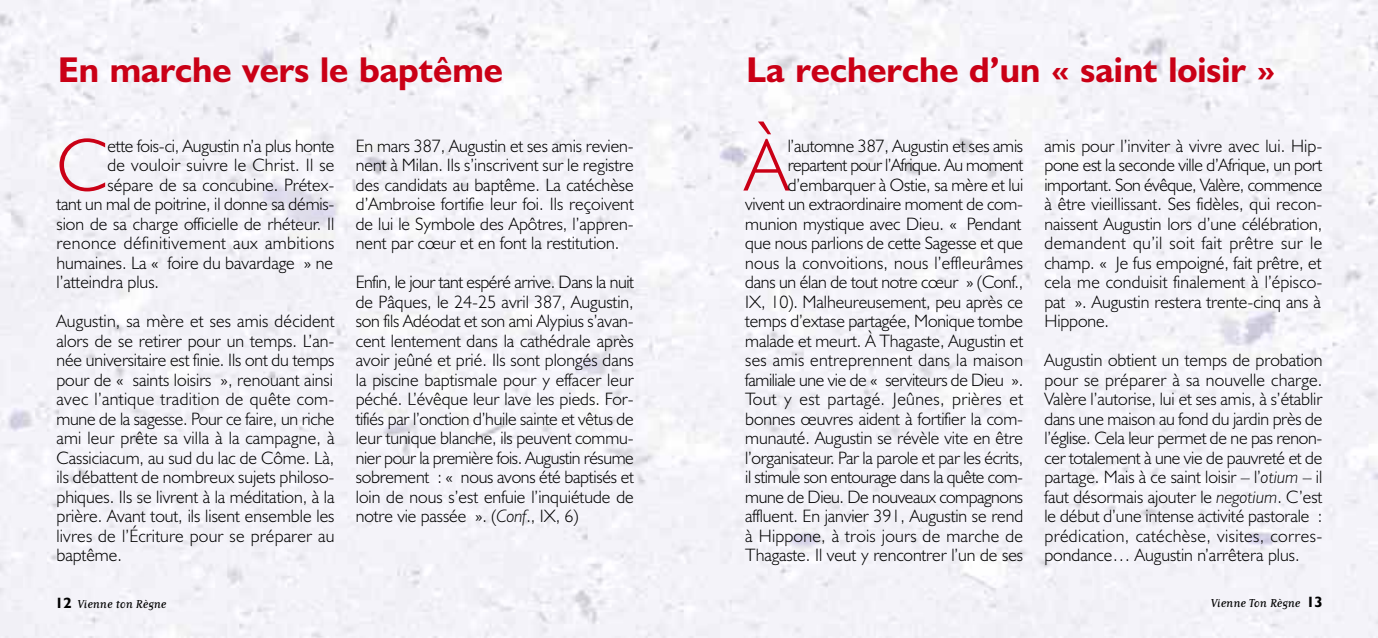
<style>
.page{position:relative;width:1378px;height:638px;background:#fff}
.page>*{position:absolute;margin:0;border:0;box-sizing:border-box;transform-origin:0 0}
.t1{font:300 75.15px "Humanist 521 BT";color:#ca0016}
.t2{font:700 36px "Humanist 521 BT";color:#ca0016}
.t3{font:300 18px/19.5px "Humanist 521 BT";letter-spacing:-.005em;color:#000;text-align:justify}
.t4{font:300 18px "Humanist 521 BT";letter-spacing:.025em;color:#000}
.t5{font:300 18px "Humanist 521 BT";letter-spacing:.015em;color:#000}
.t6{font:13.5px "Matrix Script";color:#000}
.s1{font-style:italic}
.s2{font-family:"Humanist 521 BT";font-weight:700;font-size:15px}
</style>
<div class="page">
<h2 class="t2" style="left:58px;top:57px;width:446px">En marche vers le baptême</h2>
<h2 class="t2" style="left:746px;top:57px;width:530px">La recherche d’un « saint loisir »</h2>
<h1 class="t1" style="left:56px;top:139px;width:52px">C</h1>
<p class="t3" style="left:107px;top:138px;width:228px">ette fois-ci, Augustin n’a plus honte</p>
<p class="t5" style="left:107px;top:159px;width:228px">de vouloir suivre le Christ. Il se</p>
<p class="t3" style="left:107px;top:177px;width:228px">sépare de sa concubine. Prétex-</p>
<p class="t3" style="left:56px;top:196px;width:279px">tant un mal de poitrine, il donne sa démis-</p>
<p class="t3" style="left:56px;top:216px;width:279px">sion de sa charge officielle de rhéteur. Il</p>
<p class="t4" style="left:56px;top:237px;width:279px">renonce définitivement aux ambitions</p>
<p class="t3" style="left:56px;top:255px;width:278px">humaines. La « foire du bavardage » ne</p>
<p class="t3" style="left:56px;top:274px;width:104px">l’atteindra plus.</p>
<p class="t3" style="left:56px;top:313px;width:279px">Augustin, sa mère et ses amis décident alors de se retirer pour un temps. L’an&shy;née universitaire est finie. Ils ont du temps pour de « saints loisirs », renouant ainsi avec l’antique tradition de quête com&shy;mune de la sagesse. Pour ce faire, un riche ami leur prête sa villa à la campagne, à Cassiciacum, au sud du lac de Côme. Là, ils débattent de nombreux sujets philoso&shy;phiques. Ils se livrent à la méditation, à la prière. Avant tout, ils lisent ensemble les livres de l’Écriture pour se préparer au baptême.</p>
<p class="t3" style="left:356px;top:138px;width:279px">En mars 387, Augustin et ses amis revien&shy;nent à Milan. Ils s’inscrivent sur le registre des candidats au baptême. La catéchèse d’Ambroise fortifie leur foi. Ils reçoivent de lui le Symbole des Apôtres, l’appren&shy;nent par cœur et en font la restitution.</p>
<p class="t3" style="left:356px;top:274px;width:279px">Enfin, le jour tant espéré arrive. Dans la nuit de Pâques, le 24-25 avril 387, Augustin, son fils Adéodat et son ami Alypius s’avan&shy;cent lentement dans la cathédrale après avoir jeûné et prié. Ils sont plongés dans la piscine baptismale pour y effacer leur péché. L’évêque leur lave les pieds. For&shy;tifiés par l’onction d’huile sainte et vêtus de leur tunique blanche, ils peuvent commu&shy;nier pour la première fois. Augustin résume sobrement : « nous avons été baptisés et loin de nous s’est enfuie l’inquiétude de notre vie passée ». (<span class="s1">Conf</span>., IX, 6)</p>
<h1 class="t1" style="left:745px;top:139px;width:44px">À</h1>
<p class="t3" style="left:745px;top:138px;width:279px;text-align:right">l’automne 387, Augustin et ses amis repartent pour l’Afrique. Au moment d’embarquer à Ostie, sa mère et lui vivent un extraordinaire moment de com&shy;munion mystique avec Dieu. « Pendant que nous parlions de cette Sagesse et que nous la convoitions, nous l’effleurâmes dans un élan de tout notre cœur » (Conf., IX, 10). Malheureusement, peu après ce temps d’extase partagée, Monique tombe malade et meurt. À Thagaste, Augustin et ses amis entreprennent dans la maison familiale une vie de « serviteurs de Dieu ».<br>Tout y est partagé. Jeûnes, prières et bonnes œuvres aident à fortifier la com&shy;munauté. Augustin se révèle vite en être l’organisateur. Par la parole et par les écrits, il stimule son entourage dans la quête com&shy;mune de Dieu. De nouveaux compagnons affluent. En janvier 391, Augustin se rend à Hippone, à trois jours de marche de Thagaste. Il veut y rencontrer l’un de ses</p>
<p class="t3" style="left:1044px;top:138px;width:279px">amis pour l’inviter à vivre avec lui. Hip&shy;pone est la seconde ville d’Afrique, un port important. Son évêque, Valère, commence à être vieillissant. Ses fidèles, qui recon&shy;naissent Augustin lors d’une célébration, demandent qu’il soit fait prêtre sur le champ. « Je fus empoigné, fait prêtre, et cela me conduisit finalement à l’épisco&shy;pat ». Augustin restera trente-cinq ans à Hippone.</p>
<p class="t3" style="left:1044px;top:352px;width:279px">Augustin obtient un temps de probation pour se préparer à sa nouvelle charge.<br>Valère l’autorise, lui et ses amis, à s’établir dans une maison au fond du jardin près de l’église. Cela leur permet de ne pas renon&shy;cer totalement à une vie de pauvreté et de partage. Mais à ce saint loisir – l’<span class="s1">otium</span> – il faut désormais ajouter le <span class="s1">negotium</span>. C’est le début d’une intense activité pastorale : prédication, catéchèse, visites, corres&shy;pondance… Augustin n’arrêtera plus.</p>
<p class="t6" style="left:55px;top:595px;width:113px"><span class="s2">12</span> Vienne ton Règne</p>
<p class="t6" style="left:1211px;top:594px;width:113px">Vienne Ton Règne <span class="s2">13</span></p>
</div>
